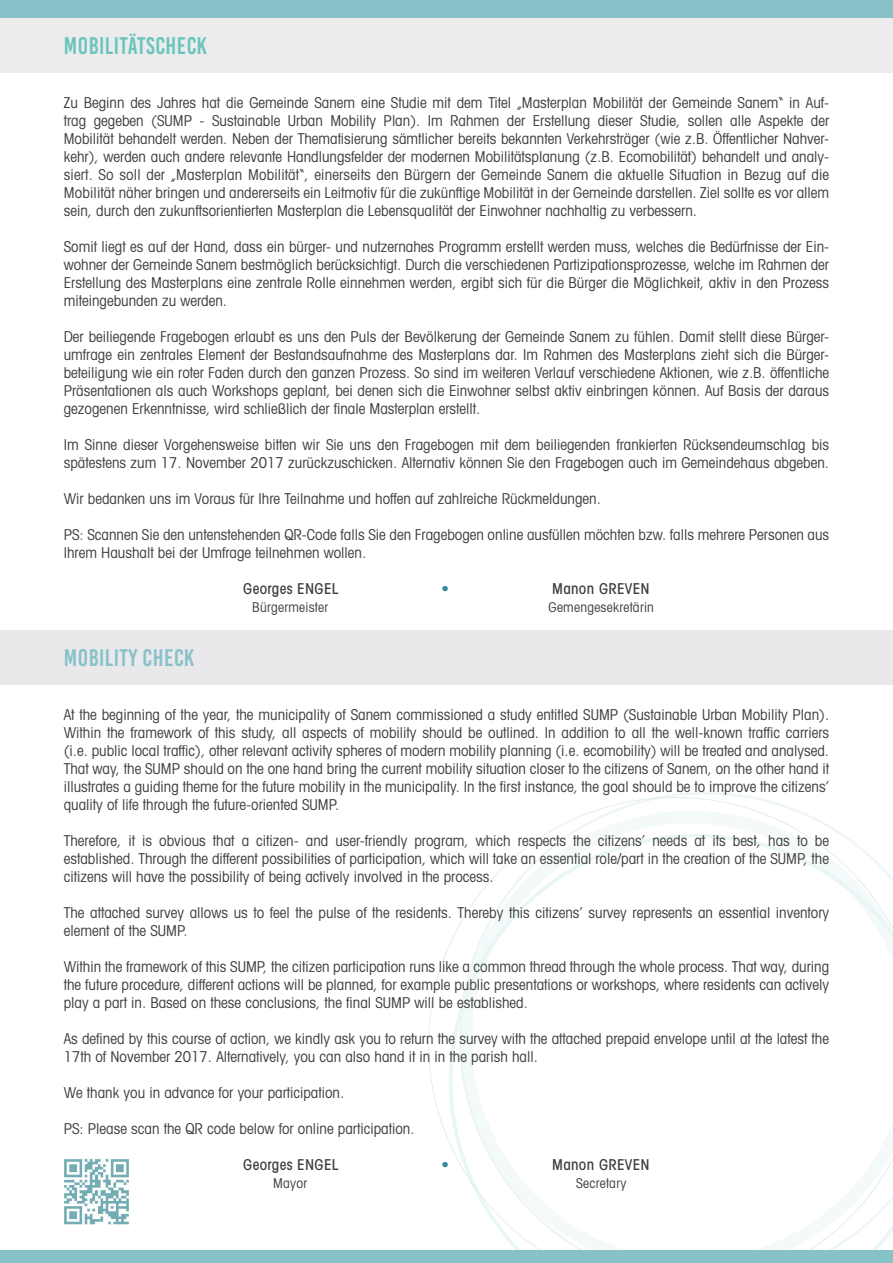
<style>
.page{position:relative;width:893px;height:1263px;background:#fff}
.page>*{position:absolute;margin:0;border:0;box-sizing:border-box;transform-origin:0 0}
.t1{font:24px "Bebas Kai";letter-spacing:.02em;color:#6bc5bd}
.t2{font:24px "Bebas Kai";letter-spacing:.02em;color:#88c2c9}
.t3{font:condensed 15px/18px "Avant Garde";color:#3e3e3f;text-align:justify}
.t4{font:500 condensed 15px "Avant Garde";letter-spacing:.02em;color:#3e3e3f}
.t5{font:500 condensed 15px "Avant Garde";color:#398a94}
.t6{font:condensed 13.5px "Avant Garde";letter-spacing:.02em;color:#3e3e3f}
</style>
<div class="page">
<svg style="left:428px;top:797px;width:465px;height:453px"></svg>
<div style="left:0;top:0;width:893px;height:18px;background:#88c2c9"></div>
<div style="left:0;top:1250px;width:893px;height:13px;background:#88c2c9"></div>
<div style="left:0;top:18px;width:893px;height:54px;background:#ececed"></div>
<div style="left:0;top:630px;width:893px;height:54px;background:#e9e9eb"></div>
<img style="left:64px;top:1159px;width:65px;height:65px">
<p class="t1" style="left:64px;top:33px;width:145px">MOBILITÄTSCHECK</p>
<p class="t3" style="left:64px;top:93px;width:767px">Zu Beginn des Jahres hat die Gemeinde Sanem eine Studie mit dem Titel „Masterplan Mobilität der Gemeinde Sanem“ in Auf&shy;trag gegeben (SUMP - Sustainable Urban Mobility Plan). Im Rahmen der Erstellung dieser Studie, sollen alle Aspekte der Mobilität behandelt werden. Neben der Thematisierung sämtlicher bereits bekannten Verkehrsträger (wie z.B. Öffentlicher Nahver&shy;kehr), werden auch andere relevante Handlungsfelder der modernen Mobilitätsplanung (z.B. Ecomobilität) behandelt und analy&shy;siert. So soll der „Masterplan Mobilität“, einerseits den Bürgern der Gemeinde Sanem die aktuelle Situation in Bezug auf die Mobilität näher bringen und andererseits ein Leitmotiv für die zukünftige Mobilität in der Gemeinde darstellen. Ziel sollte es vor allem sein, durch den zukunftsorientierten Masterplan die Lebensqualität der Einwohner nachhaltig zu verbessern.</p>
<p class="t3" style="left:64px;top:237px;width:767px">Somit liegt es auf der Hand, dass ein bürger- und nutzernahes Programm erstellt werden muss, welches die Bedürfnisse der Ein&shy;wohner der Gemeinde Sanem bestmöglich berücksichtigt. Durch die verschiedenen Partizipationsprozesse, welche im Rahmen der Erstellung des Masterplans eine zentrale Rolle einnehmen werden, ergibt sich für die Bürger die Möglichkeit, aktiv in den Prozess miteingebunden zu werden.</p>
<p class="t3" style="left:64px;top:327px;width:767px">Der beiliegende Fragebogen erlaubt es uns den Puls der Bevölkerung der Gemeinde Sanem zu fühlen. Damit stellt diese Bürger&shy;umfrage ein zentrales Element der Bestandsaufnahme des Masterplans dar. Im Rahmen des Masterplans zieht sich die Bürger&shy;beteiligung wie ein roter Faden durch den ganzen Prozess. So sind im weiteren Verlauf verschiedene Aktionen, wie z.B. öffentliche Präsentationen als auch Workshops geplant, bei denen sich die Einwohner selbst aktiv einbringen können. Auf Basis der daraus gezogenen Erkenntnisse, wird schließlich der finale Masterplan erstellt.</p>
<p class="t3" style="left:64px;top:435px;width:767px">Im Sinne dieser Vorgehensweise bitten wir Sie uns den Fragebogen mit dem beiliegenden frankierten Rücksendeumschlag bis spätestens zum 17. November 2017 zurückzuschicken. Alternativ können Sie den Fragebogen auch im Gemeindehaus abgeben.</p>
<p class="t3" style="left:64px;top:489px;width:539px">Wir bedanken uns im Voraus für Ihre Teilnahme und hoffen auf zahlreiche Rückmeldungen.</p>
<p class="t3" style="left:64px;top:525px;width:767px">PS: Scannen Sie den untenstehenden QR-Code falls Sie den Fragebogen online ausfüllen möchten bzw. falls mehrere Personen aus<br>Ihrem Haushalt bei der Umfrage teilnehmen wollen.</p>
<p class="t4" style="left:243px;top:579px;width:97px">Georges ENGEL</p>
<p class="t5" style="left:442px;top:579px;width:9px">•</p>
<p class="t4" style="left:552px;top:579px;width:99px">Manon GREVEN</p>
<p class="t6" style="left:252px;top:599px;width:77px">Bürgermeister</p>
<p class="t6" style="left:548px;top:599px;width:107px">Gemengesekretärin</p>
<p class="t2" style="left:64px;top:645px;width:132px">MOBILITY CHECK</p>
<p class="t3" style="left:64px;top:705px;width:767px">At the beginning of the year, the municipality of Sanem commissioned a study entitled SUMP (Sustainable Urban Mobility Plan).<br>Within the framework of this study, all aspects of mobility should be outlined. In addition to all the well-known traffic carriers (i.e. public local traffic), other relevant activity spheres of modern mobility planning (i.e. ecomobility) will be treated and analysed.<br>That way, the SUMP should on the one hand bring the current mobility situation closer to the citizens of Sanem, on the other hand it illustrates a guiding theme for the future mobility in the municipality. In the first instance, the goal should be to improve the citizens’ quality of life through the future-oriented SUMP.</p>
<p class="t3" style="left:64px;top:831px;width:767px">Therefore, it is obvious that a citizen- and user-friendly program, which respects the citizens’ needs at its best, has to be established. Through the different possibilities of participation, which will take an essential role/part in the creation of the SUMP, the citizens will have the possibility of being actively involved in the process.</p>
<p class="t3" style="left:64px;top:903px;width:767px">The attached survey allows us to feel the pulse of the residents. Thereby this citizens’ survey represents an essential inventory element of the SUMP.</p>
<p class="t3" style="left:64px;top:957px;width:767px">Within the framework of this SUMP, the citizen participation runs like a common thread through the whole process. That way, during the future procedure, different actions will be planned, for example public presentations or workshops, where residents can actively play a part in. Based on these conclusions, the final SUMP will be established.</p>
<p class="t3" style="left:64px;top:1029px;width:767px">As defined by this course of action, we kindly ask you to return the survey with the attached prepaid envelope until at the latest the<br>17th of November 2017. Alternatively, you can also hand it in in the parish hall.</p>
<p class="t3" style="left:64px;top:1083px;width:282px">We thank you in advance for your participation.</p>
<p class="t3" style="left:64px;top:1119px;width:352px">PS: Please scan the QR code below for online participation.</p>
<p class="t4" style="left:243px;top:1155px;width:97px">Georges ENGEL</p>
<p class="t5" style="left:442px;top:1155px;width:9px">•</p>
<p class="t4" style="left:552px;top:1155px;width:99px">Manon GREVEN</p>
<p class="t6" style="left:273px;top:1174px;width:36px">Mayor</p>
<p class="t6" style="left:576px;top:1174px;width:52px">Secretary</p>
</div>
